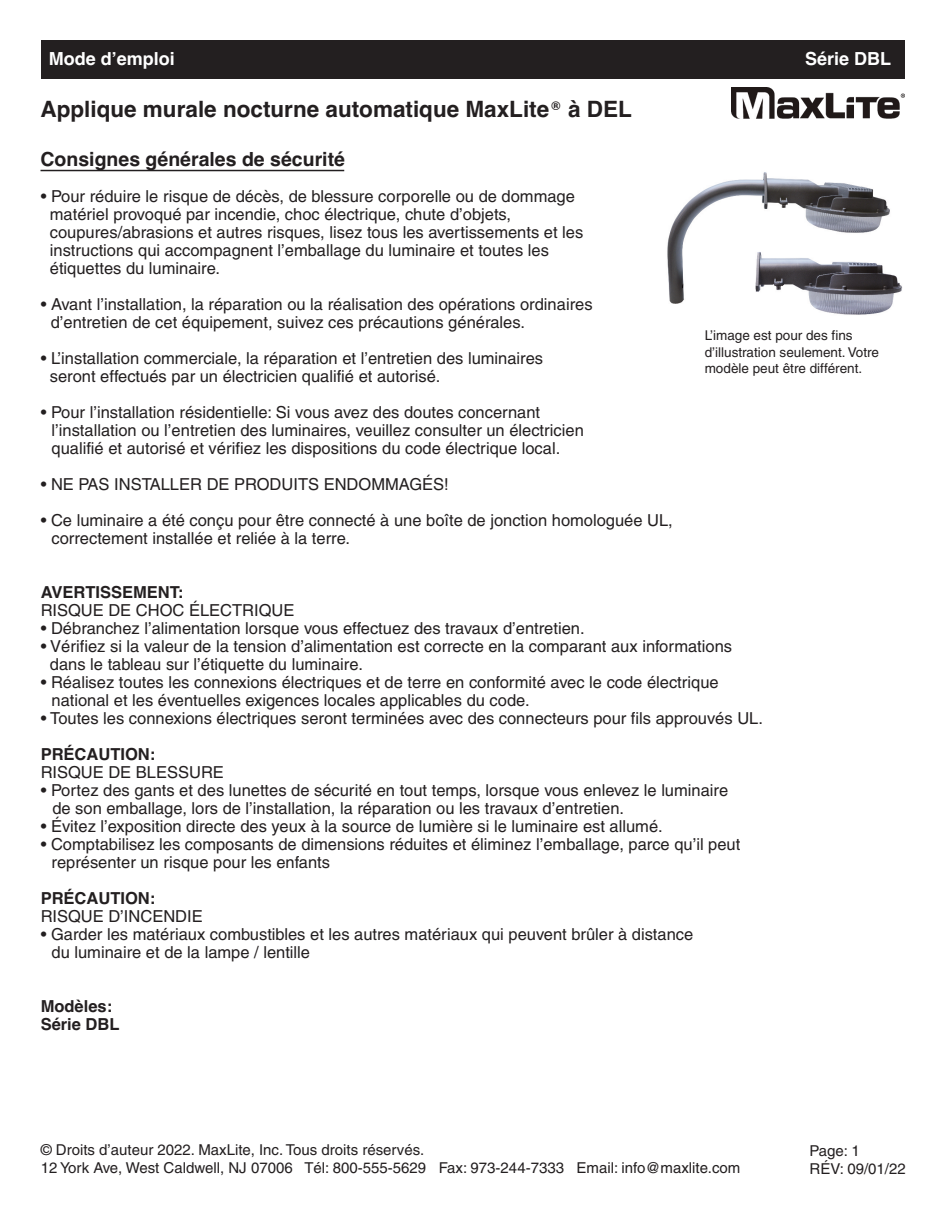
<style>
.page{position:relative;width:945px;height:1215px;background:#fff}
.page>*{position:absolute;margin:0;border:0;box-sizing:border-box;transform-origin:0 0}
.t1{font:700 22.5px "Helvetica";color:#231f20}
.t2{font:700 19.5px "Helvetica";color:#231f20}
.t3{font:700 18px "Helvetica";color:#fff}
.t4{font:16.5px/18px "Helvetica";color:#231f20}
.t5{font:700 16.5px/18px "Helvetica";color:#231f20}
.t6{font:15px/18px "Helvetica";color:#231f20}
.t7{font:13.5px/16.2px "Helvetica";color:#231f20}
.t8{font:700 12px "Helvetica";color:#231f20}
</style>
<div class="page">
<div style="left:41px;top:40px;width:864px;height:39px;background:#231f20"></div>
<img style="left:732px;top:87px;width:173px;height:32px">
<hr style="left:41px;top:170px;width:303px;height:1px;background:#231f20">
<img style="left:667px;top:172px;width:236px;height:143px">
<p class="t3" style="left:49px;top:49px;width:128px">Mode d’emploi</p>
<p class="t3" style="left:805px;top:49px;width:88px">Série DBL</p>
<h1 class="t1" style="left:40px;top:96px;width:593px">Applique murale nocturne automatique MaxLite à DEL</h1>
<p class="t8" style="left:552px;top:99px;width:10px">®</p>
<p class="t2" style="left:40px;top:148px;width:306px">Consignes générales de sécurité</p>
<p class="t4" style="left:50px;top:189px;width:535px;text-indent:-9px">• Pour réduire le risque de décès, de blessure corporelle ou de dommage matériel provoqué par incendie, choc électrique, chute d’objets, coupures/abrasions et autres risques, lisez tous les avertissements et les instructions qui accompagnent l’emballage du luminaire et toutes les étiquettes du luminaire.</p>
<p class="t4" style="left:51px;top:297px;width:543px;text-indent:-10px">• Avant l’installation, la réparation ou la réalisation des opérations ordinaires d’entretien de cet équipement, suivez ces précautions générales.</p>
<p class="t4" style="left:50px;top:351px;width:495px;text-indent:-9px">• L’installation commerciale, la réparation et l’entretien des luminaires seront effectués par un électricien qualifié et autorisé.</p>
<p class="t4" style="left:52px;top:405px;width:534px;text-indent:-11px">• Pour l’installation résidentielle: Si vous avez des doutes concernant l’installation ou l’entretien des luminaires, veuillez consulter un électricien qualifié et autorisé et vérifiez les dispositions du code électrique local.</p>
<p class="t4" style="left:41px;top:477px;width:410px">• NE PAS INSTALLER DE PRODUITS ENDOMMAGÉS!</p>
<p class="t4" style="left:52px;top:513px;width:623px;text-indent:-11px">• Ce luminaire a été conçu pour être connecté à une boîte de jonction homologuée UL, correctement installée et reliée à la terre.</p>
<p class="t7" style="left:705px;top:329px;width:176px">L’image est pour des fins d’illustration seulement. Votre modèle peut être différent.</p>
<p class="t5" style="left:41px;top:584px;width:144px">AVERTISSEMENT:</p>
<p class="t4" style="left:41px;top:603px;width:255px">RISQUE DE CHOC ÉLECTRIQUE</p>
<p class="t4" style="left:41px;top:621px;width:545px">• Débranchez l’alimentation lorsque vous effectuez des travaux d’entretien.</p>
<p class="t4" style="left:50px;top:639px;width:684px;text-indent:-9px">• Vérifiez si la valeur de la tension d’alimentation est correcte en la comparant aux informations dans le tableau sur l’étiquette du luminaire.</p>
<p class="t4" style="left:52px;top:675px;width:669px;text-indent:-11px">• Réalisez toutes les connexions électriques et de terre en conformité avec le code électrique national et les éventuelles exigences locales applicables du code.</p>
<p class="t4" style="left:41px;top:711px;width:724px">• Toutes les connexions électriques seront terminées avec des connecteurs pour fils approuvés UL.</p>
<p class="t5" style="left:41px;top:746px;width:116px">PRÉCAUTION:</p>
<p class="t4" style="left:41px;top:765px;width:185px">RISQUE DE BLESSURE</p>
<p class="t4" style="left:52px;top:783px;width:677px;text-indent:-12px">• Portez des gants et des lunettes de sécurité en tout temps, lorsque vous enlevez le luminaire de son emballage, lors de l’installation, la réparation ou les travaux d’entretien.</p>
<p class="t4" style="left:41px;top:819px;width:624px">• Évitez l’exposition directe des yeux à la source de lumière si le luminaire est allumé.</p>
<p class="t4" style="left:52px;top:837px;width:690px;text-indent:-11px">• Comptabilisez les composants de dimensions réduites et éliminez l’emballage, parce qu’il peut représenter un risque pour les enfants</p>
<p class="t5" style="left:41px;top:890px;width:116px">PRÉCAUTION:</p>
<p class="t4" style="left:41px;top:909px;width:164px">RISQUE D’INCENDIE</p>
<p class="t4" style="left:52px;top:927px;width:643px;text-indent:-11px">• Garder les matériaux combustibles et les autres matériaux qui peuvent brûler à distance du luminaire et de la lampe / lentille</p>
<p class="t5" style="left:41px;top:998px;width:80px">Modèles:<br>Série DBL</p>
<p class="t6" style="left:41px;top:1142px;width:701px">© Droits d’auteur 2022. MaxLite, Inc. Tous droits réservés.<br>12 York Ave, West Caldwell, NJ 07006 Tél: 800-555-5629 Fax: 973-244-7333 Email: info@maxlite.com</p>
<p class="t6" style="left:810px;top:1143px;width:98px">Page: 1<br>RÉV: 09/01/22</p>
</div>
